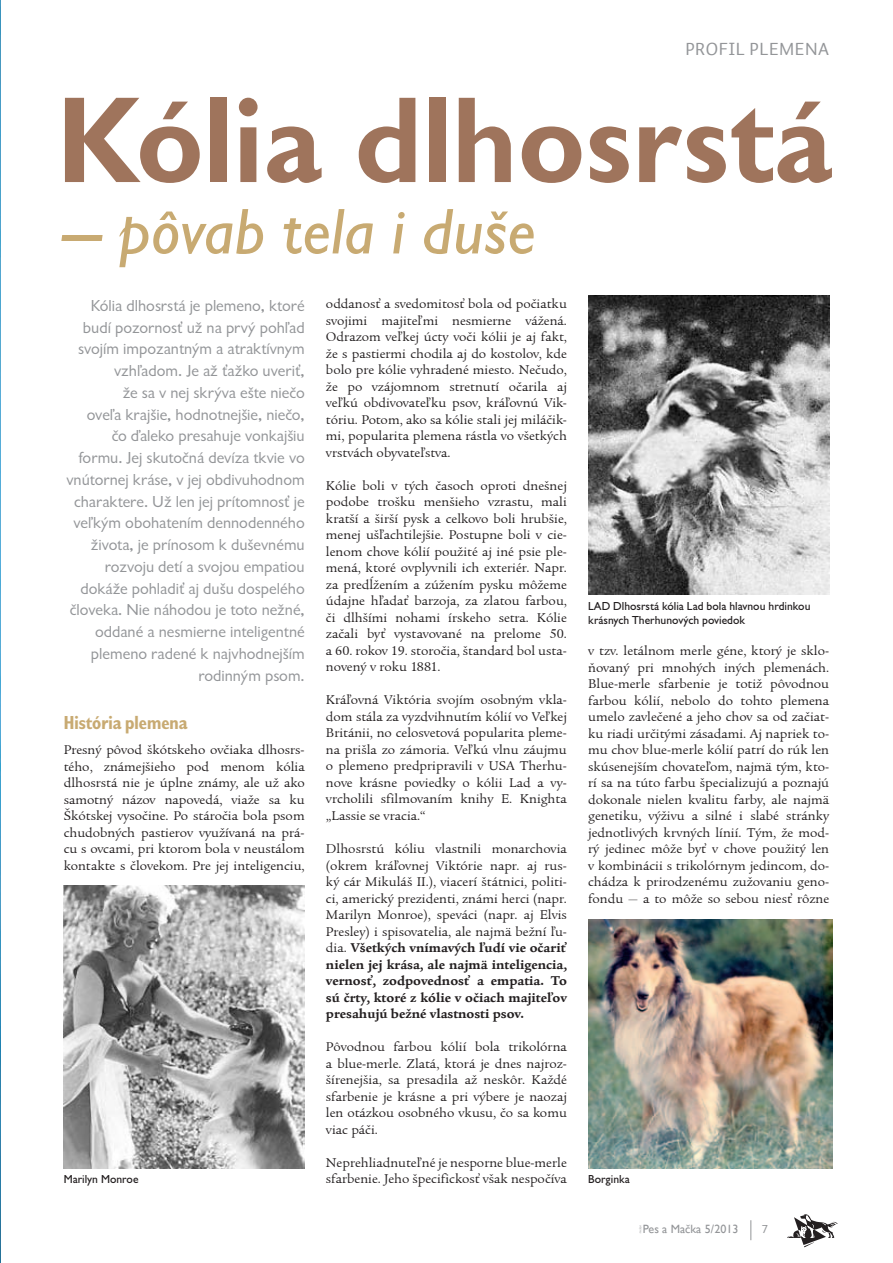
<style>
.page{position:relative;width:893px;height:1263px;background:#fff}
.page>*{position:absolute;margin:0;border:0;box-sizing:border-box;transform-origin:0 0}
.x_nadpis{font:700 126.3px "Giltus TOT";color:#9f745c}
.x_nadpis-2{font:italic 500 66.6px "Giltus TOT";color:#c8aa72}
._0_Podtitul{font:700 condensed 19.5px "Giltus TOT";color:#c8aa72}
.t1{font:18px "Auto 1";letter-spacing:.03em;color:#939598}
.t2{font:16.5px/21.8px "Giltus TOT";color:#939598;text-align:right}
._0_Text{font:13.05px/16.5px "Legacy Serif Itc TEE";color:#231f20;text-align:justify}
.t3{font:500 12px/13.5px "Giltus TOT";color:#231f20}
.t4{font:12px "Gill Sans";color:#939598}
.t5{font:12px "Giltus TOT";color:#939598}
.s1{font-weight:700}
</style>
<div class="page">
<img style="left:64px;top:885px;width:241px;height:283px">
<img style="left:588px;top:296px;width:241px;height:298px">
<img style="left:0;top:0;width:1px;height:1263px">
<img style="left:588px;top:919px;width:244px;height:249px">
<svg style="left:787px;top:1214px;width:51px;height:33px"></svg>
<svg style="left:639px;top:1225px;width:2px;height:8px"></svg>
<svg style="left:750px;top:1220px;width:1px;height:20px"></svg>
<p class="t1" style="left:685px;top:37px;width:145px">PROFIL PLEMENA</p>
<p class="x_nadpis" style="left:57px;top:69px;width:778px">Kólia dlhosrstá</p>
<p class="x_nadpis-2" style="left:62px;top:196px;width:475px">— pôvab tela i duše</p>
<p class="t2" style="left:66px;top:295px;width:240px">Kólia dlhosrstá je plemeno, ktoré budí pozornosť už na prvý pohľad svojím impozantným a atraktívnym vzhľadom. Je až ťažko uveriť,<br>že sa v nej skrýva ešte niečo<br>oveľa krajšie, hodnotnejšie, niečo,<br>čo ďaleko presahuje vonkajšiu formu. Jej skutočná devíza tkvie vo vnútornej kráse, v jej obdivuhodnom charaktere. Už len jej prítomnosť je veľkým obohatením dennodenného života, je prínosom k duševnému rozvoju detí a svojou empatiou dokáže pohladiť aj dušu dospelého človeka. Nie náhodou je toto nežné, oddané a nesmierne inteligentné plemeno radené k najvhodnejším rodinným psom.</p>
<p class="_0_Text" style="left:326px;top:296px;width:242px">oddanosť a svedomitosť bola od -počiatku svojimi majiteľmi nesmierne -vážená.<br>Odrazom veľkej úcty voči kólii je aj fakt, že s pastiermi chodila aj do kostolov, kde bolo pre kólie vyhradené miesto. Nečudo, že po vzájomnom stretnutí očarila aj veľkú obdivovateľku psov, kráľovnú Vik&shy;tóriu. Potom, ako sa kólie stali jej miláčik&shy;mi, popularita plemena rástla vo všetkých vrstvách obyvateľstva.</p>
<p class="_0_Text" style="left:326px;top:478px;width:242px">Kólie boli v tých časoch oproti dnešnej podobe trošku menšieho vzrastu, mali kratší a širší pysk a celkovo boli hrubšie, menej ušľachtilejšie. Postupne boli v cie&shy;lenom chove kólií použité aj iné psie ple&shy;mená, ktoré ovplyvnili ich exteriér. Napr. za predĺžením a zúžením pysku môžeme údajne hľadať barzoja, za zlatou -farbou, či dlhšími nohami írskeho setra. -Kólie začali byť vystavované na prelome 50. a 60. rokov 19. storočia, štandard bol usta&shy;novený v roku 1881.</p>
<p class="_0_Text" style="left:326px;top:692px;width:242px">Kráľovná Viktória svojím osobným vkla&shy;dom stála za vyzdvihnutím kólií vo Veľkej Británii, no celosvetová popularita pleme&shy;na prišla zo zámoria. Veľkú vlnu záujmu o plemeno predpripravili v USA Therhu&shy;nove krásne poviedky o kólii Lad a vy&shy;vrcholili sfilmovaním knihy E. Knighta „Lassie se vracia.“</p>
<p class="_0_Text" style="left:326px;top:841px;width:242px">Dlhosrstú kóliu vlastnili monarchovia (okrem kráľovnej Viktórie napr. aj rus&shy;ký cár Mikuláš II.), viacerí štátnici, politi&shy;ci, americký prezidenti, známi herci (napr.<br>Marilyn Monroe), speváci (napr. aj Elvis Presley) i spisovatelia, ale najmä bežní ľu&shy;dia. <span class="s1">Všetkých vnímavých ľudí vie očariť nielen jej krása, ale najmä inteligencia, vernosť, zodpovednosť a empatia. To sú črty, ktoré z kólie v očiach majiteľov presahujú bežné vlastnosti psov.</span></p>
<p class="_0_Text" style="left:326px;top:1039px;width:242px">Pôvodnou farbou kólií bola trikolórna a blue‑merle. Zlatá, ktorá je dnes najroz&shy;šírenejšia, sa presadila až neskôr. Každé sfarbenie je krásne a pri výbere je naozaj len otázkou osobného vkusu, čo sa komu viac páči.</p>
<p class="_0_Text" style="left:326px;top:1154px;width:242px">Neprehliadnuteľné je nesporne blue‑merle sfarbenie. Jeho špecifickosť však -nespočíva</p>
<p class="t3" style="left:588px;top:600px;width:224px">LAD Dlhosrstá kólia Lad bola hlavnou hrdinkou krásnych Therhunových poviedok</p>
<p class="_0_Text" style="left:588px;top:643px;width:242px">v tzv. letálnom merle géne, ktorý je sklo&shy;ňovaný pri mnohých iných plemenách.<br>Blue‑merle sfarbenie je totiž pôvodnou farbou kólií, nebolo do tohto plemena umelo zavlečené a jeho chov sa od začiat&shy;ku riadi určitými zásadami. Aj napriek to&shy;mu chov blue‑merle kólií patrí do rúk len skúsenejším chovateľom, najmä tým, kto&shy;rí sa na túto farbu špecializujú a poznajú dokonale nielen kvalitu farby, ale najmä genetiku, výživu a silné i slabé stránky jednotlivých krvných línií. Tým, že mod&shy;rý jedinec môže byť v chove použitý len v kombinácii s trikolórnym jedincom, do&shy;chádza k prirodzenému zužovaniu geno&shy;fondu — a to môže so sebou niesť rôzne</p>
<p class="_0_Podtitul" style="left:64px;top:711px;width:125px">História plemena</p>
<p class="_0_Text" style="left:64px;top:742px;width:242px">Presný pôvod škótskeho ovčiaka dlhosrs&shy;tého, známejšieho pod menom kólia -dlhosrstá nie je úplne známy, ale už ako samotný názov napovedá, viaže sa ku Škótskej vysočine. Po stáročia bola psom chudobných pastierov využívaná na prá&shy;cu s ovcami, pri ktorom bola v -neustálom kontakte s človekom. Pre jej inteligenciu,</p>
<p class="t3" style="left:64px;top:1173px;width:76px">Marilyn Monroe</p>
<p class="t3" style="left:588px;top:1173px;width:43px">Borginka</p>
<p class="t4" style="left:643px;top:1222px;width:97px">Pes a Mačka 5/2013</p>
<p class="t5" style="left:762px;top:1222px;width:8px">7</p>
</div>
